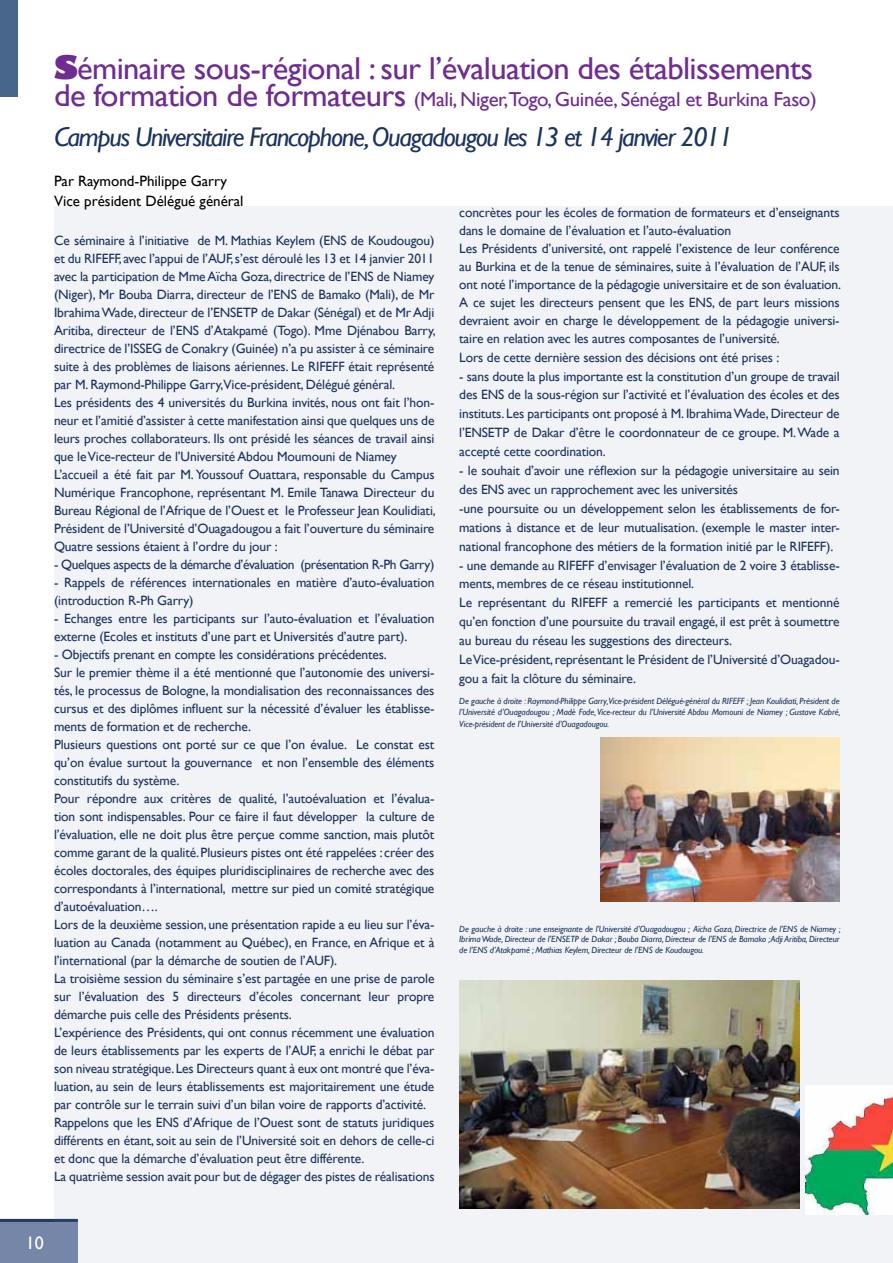
<style>
.page{position:relative;width:893px;height:1263px;background:#fff}
.page>*{position:absolute;margin:0;border:0;box-sizing:border-box;transform-origin:0 0}
.t1{font:31.65px "Gill Sans";letter-spacing:-.02em;color:#6f2c91}
.t2{font:italic 27px "Gill Sans";letter-spacing:-.05em;color:#1c345d}
.t3{font:20.1px "Gill Sans";letter-spacing:-.02em;color:#6f2c91}
.t4{font:18px "Gill Sans";color:#fff}
.t5{font:15px/19.5px "Gill Sans";color:#000}
.t6{font:13.5px/18px "Gill Sans";letter-spacing:-.01em;color:#1c345d}
.t7{font:13.5px "Gill Sans";letter-spacing:-.03em;color:#1c345d}
.t8{font:italic 9px/10.5px "Gill Sans";letter-spacing:-.01em;color:#1c345d}
.s1{font-weight:800}
.s2{font-size:31.65px}
</style>
<div class="page">
<div style="left:0;top:1222px;width:78px;height:41px;background:#7686a8"></div>
<hr style="left:0;top:1219px;width:78px;height:3px;background:#20385e">
<div style="left:54px;top:206px;width:839px;height:1057px;background:#f1f3f6"></div>
<div style="left:0;top:0;width:17px;height:96px;background:#48658b"></div>
<img style="left:459px;top:981px;width:340px;height:228px">
<img style="left:806px;top:1086px;width:87px;height:128px">
<img style="left:600px;top:738px;width:240px;height:163px">
<h1 class="t1" style="left:54px;top:50px;width:760px"><span class="s1">S</span>éminaire sous-régional : sur l’évaluation des établissements</h1>
<h3 class="t3" style="left:54px;top:88px;width:764px"><span class="s2">de formation de formateurs</span> (Mali, Niger,Togo, Guinée, Sénégal et Burkina Faso)</h3>
<h2 class="t2" style="left:54px;top:121px;width:680px">Campus Universitaire Francophone, Ouagadougou les 13 et 14 janvier 2011</h2>
<p class="t5" style="left:54px;top:172px;width:191px">Par Raymond-Philippe Garry<br>Vice président Délégué général</p>
<p class="t6" style="left:54px;top:231px;width:383px">Ce séminaire à l’initiative de M. Mathias Keylem (ENS de Koudougou) et du RIFEFF, avec l’appui de l’AUF, s’est déroulé les 13 et 14 janvier 2011 avec la participation de Mme Aïcha Goza, directrice de l’ENS de Niamey (Niger), Mr Bouba Diarra, directeur de l’ENS de Bamako (Mali), de Mr Ibrahima Wade, directeur de l’ENSETP de Dakar (Sénégal) et de Mr Adji Aritiba, directeur de l’ENS d’Atakpamé (Togo). Mme Djénabou Barry, directrice de l’ISSEG de Conakry (Guinée) n’a pu assister à ce séminaire suite à des problèmes de liaisons aériennes. Le RIFEFF était représenté par M. Raymond-Philippe Garry,Vice-président, Délégué général.<br>Les présidents des 4 universités du Burkina invités, nous ont fait l’hon&shy;neur et l’amitié d’assister à cette manifestation ainsi que quelques uns de leurs proches collaborateurs. Ils ont présidé les séances de travail ainsi que le Vice-recteur de l’Université Abdou Moumouni de Niamey L’accueil a été fait par M. Youssouf Ouattara, responsable du Campus Numérique Francophone, représentant M. Emile Tanawa Directeur du Bureau Régional de l’Afrique de l’Ouest et le Professeur Jean Koulidiati, Président de l’Université d’Ouagadougou a fait l’ouverture du séminaire Quatre sessions étaient à l’ordre du jour :</p>
<p class="t7" style="left:54px;top:556px;width:382px">- Quelques aspects de la démarche d’évaluation (présentation R-Ph Garry)</p>
<p class="t6" style="left:54px;top:573px;width:382px">- Rappels de références internationales en matière d’auto-évaluation (introduction R-Ph Garry)</p>
<p class="t6" style="left:54px;top:609px;width:382px">- Echanges entre les participants sur l’auto-évaluation et l’évaluation externe (Ecoles et instituts d’une part et Universités d’autre part).</p>
<p class="t6" style="left:54px;top:645px;width:382px">- Objectifs prenant en compte les considérations précédentes.<br>Sur le premier thème il a été mentionné que l’autonomie des universi&shy;tés, le processus de Bologne, la mondialisation des reconnaissances des cursus et des diplômes influent sur la nécessité d’évaluer les établisse&shy;ments de formation et de recherche.<br>Plusieurs questions ont porté sur ce que l’on évalue. Le constat est qu’on évalue surtout la gouvernance et non l’ensemble des éléments constitutifs du système.<br>Pour répondre aux critères de qualité, l’autoévaluation et l’évalua&shy;tion sont indispensables. Pour ce faire il faut développer la culture de l’évaluation, elle ne doit plus être perçue comme sanction, mais plutôt comme garant de la qualité. Plusieurs pistes ont été rappelées : créer des écoles doctorales, des équipes pluridisciplinaires de recherche avec des correspondants à l’international, mettre sur pied un comité stratégique d’autoévaluation….<br>Lors de la deuxième session, une présentation rapide a eu lieu sur l’éva&shy;luation au Canada (notamment au Québec), en France, en Afrique et à l’international (par la démarche de soutien de l’AUF).<br>La troisième session du séminaire s’est partagée en une prise de parole sur l’évaluation des 5 directeurs d’écoles concernant leur propre démarche puis celle des Présidents présents.<br>L’expérience des Présidents, qui ont connus récemment une évaluation de leurs établissements par les experts de l’AUF, a enrichi le débat par son niveau stratégique. Les Directeurs quant à eux ont montré que l’éva&shy;luation, au sein de leurs établissements est majoritairement une étude par contrôle sur le terrain suivi d’un bilan voire de rapports d’activité.<br>Rappelons que les ENS d’Afrique de l’Ouest sont de statuts juridiques différents en étant, soit au sein de l’Université soit en dehors de celle-ci et donc que la démarche d’évaluation peut être différente.<br>La quatrième session avait pour but de dégager des pistes de réalisations</p>
<p class="t6" style="left:459px;top:203px;width:383px">concrètes pour les écoles de formation de formateurs et d’enseignants dans le domaine de l’évaluation et l’auto-évaluation<br>Les Présidents d’université, ont rappelé l’existence de leur conférence au Burkina et de la tenue de séminaires, suite à l’évaluation de l’AUF, ils ont noté l’importance de la pédagogie universitaire et de son évaluation.<br>A ce sujet les directeurs pensent que les ENS, de part leurs missions devraient avoir en charge le développement de la pédagogie universi&shy;taire en relation avec les autres composantes de l’université.<br>Lors de cette dernière session des décisions ont été prises :</p>
<p class="t6" style="left:459px;top:367px;width:382px;line-height:18.9px;text-align:justify">- sans doute la plus importante est la constitution d’un groupe de travail des ENS de la sous-région sur l’activité et l’évaluation des écoles et des instituts. Les participants ont proposé à M. Ibrahima Wade, Directeur de l’ENSETP de Dakar d’être le coordonnateur de ce groupe. M. Wade a accepté cette coordination.</p>
<p class="t6" style="left:459px;top:461px;width:382px;line-height:18.9px">- le souhait d’avoir une réflexion sur la pédagogie universitaire au sein des ENS avec un rapprochement avec les universités<br>-une poursuite ou un développement selon les établissements de for&shy;mations à distance et de leur mutualisation. (exemple le master inter&shy;national francophone des métiers de la formation initié par le RIFEFF).</p>
<p class="t6" style="left:459px;top:556px;width:382px;line-height:18.9px">- une demande au RIFEFF d’envisager l’évaluation de 2 voire 3 établisse&shy;ments, membres de ce réseau institutionnel.<br>Le représentant du RIFEFF a remercié les participants et mentionné qu’en fonction d’une poursuite du travail engagé, il est prêt à soumettre au bureau du réseau les suggestions des directeurs.<br>Le Vice-président, représentant le Président de l’Université d’Ouagadou&shy;gou a fait la clôture du séminaire.</p>
<p class="t8" style="left:459px;top:696px;width:383px">De gauche à droite : Raymond-Philippe Garry,Vice-président Délégué-général du RIFEFF ; Jean Koulidiati, Président de l’Université d’Ouagadougou ; Madè Fode, Vice-recteur du l’Université Abdou Momouni de Niamey ; Gustave Kabré,</p>
<p class="t8" style="left:459px;top:719px;width:152px">Vice-président de l’Université d’Ouagadougou.</p>
<p class="t8" style="left:459px;top:923px;width:383px;text-align:justify">De gauche à droite : une enseignante de l’Université d’Ouagadougou ; Aïcha Goza, Directrice de l’ENS de Niamey ; Ibrima Wade, Directeur de l’ENSETP de Dakar ; Bouba Diarra, Directeur de l’ENS de Bamako ; Adji Aritiba, Directeur de l’ENS d’Atakpamé ; Mathias Keylem, Directeur de l’ENS de Koudougou.</p>
<h3 class="t4" style="left:26px;top:1232px;width:19px">10</h3>
</div>
